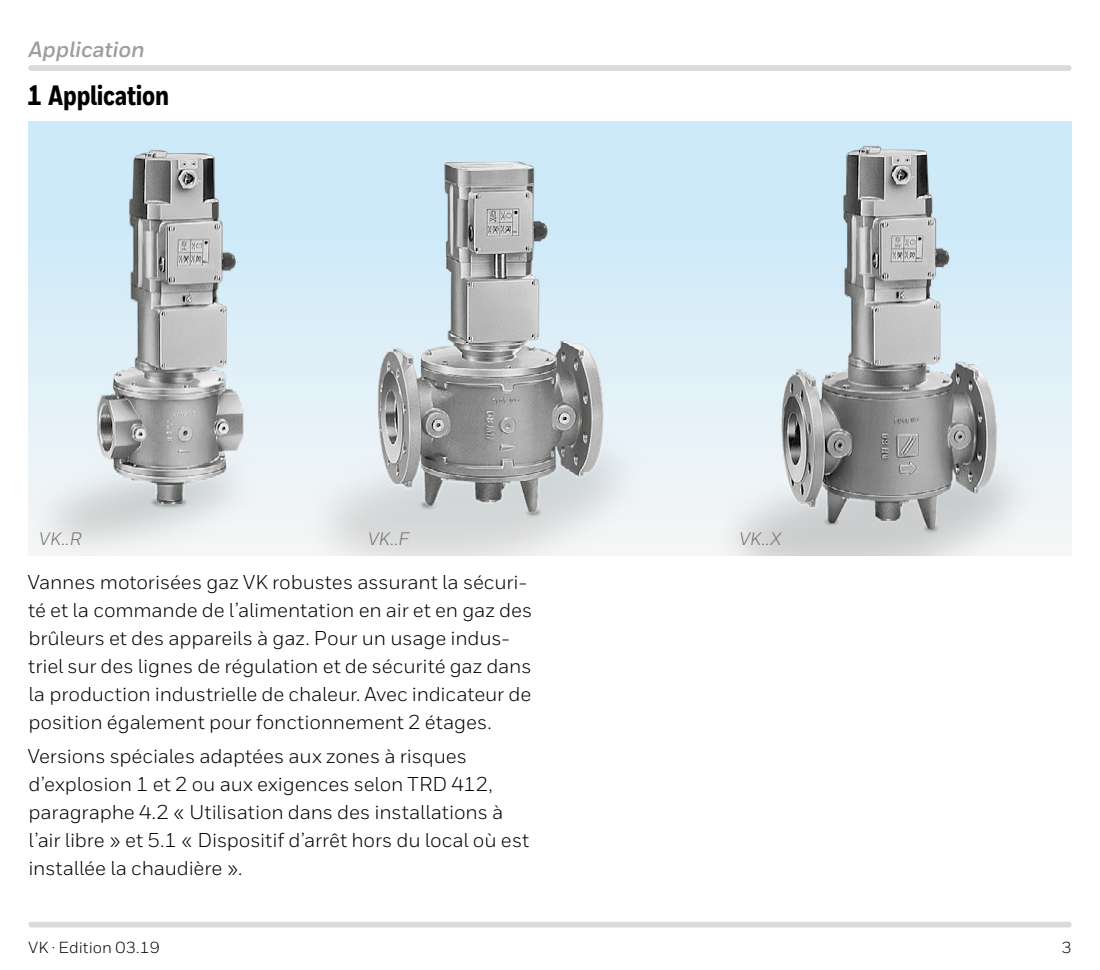
<style>
.page{position:relative;width:1100px;height:970px;background:#fff}
.page>*{position:absolute;margin:0;border:0;box-sizing:border-box;transform-origin:0 0}
.t1{font:800 28px "Honeywell Cond";letter-spacing:-.01em;color:#000}
.t2{font:italic 700 22px "Honeywell Sans";letter-spacing:-.01em;color:#9d9d9c}
.t3{font:20px/28px "Honeywell Sans";letter-spacing:-.005em;color:#000}
.t4{font:italic 18px "Honeywell Sans";color:#706f6f}
.t5{font:16px "Honeywell Sans";letter-spacing:.005em;color:#000}
</style>
<div class="page">
<div style="left:31px;top:921px;width:1038px;height:6px;background:#dadada"></div>
<div style="left:31px;top:65px;width:1038px;height:6px;background:#dadada"></div>
<svg style="left:678px;top:121px;width:393px;height:421px;background:#dceef8"></svg>
<img style="left:28px;top:121px;width:274px;height:434px">
<img style="left:704px;top:121px;width:362px;height:434px">
<img style="left:302px;top:121px;width:376px;height:434px">
<p class="t2" style="left:28px;top:36px;width:118px">Application</p>
<h1 class="t1" style="left:27px;top:78px;width:143px">1 Application</h1>
<p class="t4" style="left:39px;top:527px;width:44px">VK..R</p>
<p class="t4" style="left:368px;top:527px;width:43px">VK..F</p>
<p class="t4" style="left:739px;top:527px;width:44px">VK..X</p>
<p class="t3" style="left:28px;top:568px;width:506px">Vannes motorisées gaz VK robustes assurant la sécuri&shy;té et la commande de l’alimentation en air et en gaz des brûleurs et des appareils à gaz. Pour un usage indus&shy;triel sur des lignes de régulation et de sécurité gaz dans la production industrielle de chaleur. Avec indicateur de position également pour fonctionnement 2 étages.</p>
<p class="t3" style="left:28px;top:741px;width:503px">Versions spéciales adaptées aux zones à risques d’explosion 1 et 2 ou aux exigences selon TRD 412, paragraphe 4.2 « Utilisation dans des installations à l’air libre » et 5.1 « Dispositif d’arrêt hors du local où est installée la chaudière ».</p>
<p class="t5" style="left:28px;top:937px;width:133px">VK · Edition 03.19</p>
<p class="t5" style="left:1061px;top:937px;width:11px">3</p>
</div>
